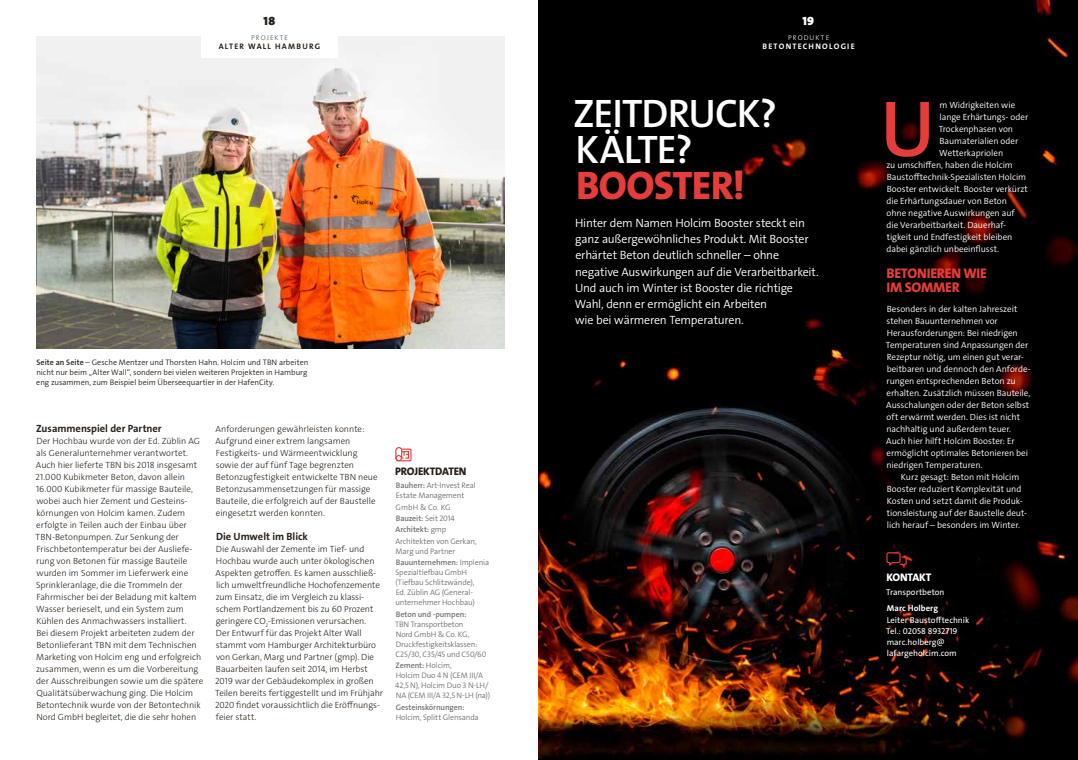
<style>
.page{position:relative;width:1078px;height:760px;background:#fff}
.page>*{position:absolute;margin:0;border:0;box-sizing:border-box;transform-origin:0 0}
.t1{font:80.1px "The Sans LP6 Se Bld";color:#e53d3a}
.t2{font:40px/36px "The Sans LP6 Se Bld";letter-spacing:-.025em;color:#fff}
.t3{font:40px "The Sans LP8 Ex Bld";letter-spacing:-.02em;color:#e53d3a}
.t4{font:14px/14px "The Sans LP8 Ex Bld";letter-spacing:-.015em;color:#e53d3a}
.t5{font:12px/16.2px "The Sans LP4 Se Lig";letter-spacing:-.02em;color:#fff}
.t6{font:900 12px "The Sans LP9";color:#29211a}
.t7{font:900 12px "The Sans LP9";color:#fff}
.t8{font:11px "The Sans LP8 Ex Bld";letter-spacing:-.02em;color:#29211a}
.t9{font:11px "The Sans LP8 Ex Bld";letter-spacing:-.015em;color:#fff}
.t10{font:10.5px "The Sans LP7 Bld";color:#29211a}
.t11{font:9px/12px "The Sans LP3 Lig";color:#29211a}
.t12{font:9px/12px "The Sans LP4 Se Lig";letter-spacing:-.005em;color:#fff}
.t13{font:8.6px/11.1px "The Sans LP5 Plain";color:#fff}
.t14{font:8.6px "The Sans LP7 Bld";letter-spacing:.01em;color:#fff}
.t15{font:8px/10px "The Sans LP4 Se Lig";letter-spacing:-.015em;color:#75726f}
.t16{font:8px/10px "The Sans LP4 Se Lig";color:#29211a;text-align:justify}
.t17{font:8px/11.4px "The Sans LP6 Se Bld";letter-spacing:-.01em;color:#75726f}
.t18{font:8px "The Sans LP7 Bld";letter-spacing:.155em;color:#29211a}
.t19{font:8px "The Sans LP7 Bld";letter-spacing:.155em;color:#fff}
.t20{font:7px "The Sans LP3 Lig";letter-spacing:.15em;color:#55524e}
.t21{font:7px "The Sans LP3 Lig";letter-spacing:.155em;color:#fff}
.s1{font-family:"The Sans LP6 Se Bld"}
.s2{font-family:"The Sans LP4 Se Lig"}
</style>
<div class="page">
<img style="left:539px;top:0;width:538px;height:760px">
<svg style="left:886px;top:552px;width:20px;height:15px"></svg>
<img style="left:36px;top:36px;width:468px;height:312px">
<svg style="left:395px;top:447px;width:16px;height:14px"></svg>
<div style="left:395px;top:455px;width:7px;height:6px;border:1px solid #e53d3a;border-radius:50%"></div>
<div style="left:201px;top:0;width:136px;height:58px;background:#fff"></div>
<h3 class="t6" style="left:263px;top:14px;width:13px">18</h3>
<p class="t20" style="left:251px;top:33px;width:38px">PROJEKTE</p>
<p class="t18" style="left:219px;top:41px;width:103px">ALTER WALL HAMBURG</p>
<p class="t16" style="left:36px;top:357px;width:273px"><span class="s1">Seite an Seite</span> – Gesche Mentzer und Thorsten Hahn. Holcim und TBN arbeiten nicht nur beim „Alter Wall“, sondern bei vielen weiteren Projekten in Hamburg eng zusammen, zum Beispiel beim Überseequartier in der HafenCity.</p>
<p class="t11" style="left:215px;top:423px;width:164px">Anforderungen gewährleisten konnte:<br>Aufgrund einer extrem langsamen Festigkeits- und Wärmeentwicklung sowie der auf fünf Tage begrenzten Betonzugfestigkeit entwickelte TBN neue Betonzusammensetzungen für massige Bauteile, die erfolgreich auf der Baustelle eingesetzt werden konnten.</p>
<p class="t10" style="left:216px;top:530px;width:93px">Die Umwelt im Blick</p>
<p class="t11" style="left:215px;top:543px;width:169px">Die Auswahl der Zemente im Tief- und Hochbau wurde auch unter ökologischen Aspekten getroffen. Es kamen ausschließ&shy;lich umweltfreundliche Hochofenzemente zum Einsatz, die im Vergleich zu klassi&shy;schem Portlandzement bis zu 60 Prozent geringere CO<sub>2</sub>-Emissionen verursachen.<br>Der Entwurf für das Projekt Alter Wall stammt vom Hamburger Architekturbüro von Gerkan, Marg und Partner (gmp). Die Bauarbeiten laufen seit 2014, im Herbst 2019 war der Gebäudekomplex in großen Teilen bereits fertiggestellt und im Frühjahr 2020 findet voraussichtlich die Eröffnungs&shy;feier statt.</p>
<p class="t10" style="left:36px;top:422px;width:127px">Zusammenspiel der Partner</p>
<p class="t11" style="left:36px;top:435px;width:169px">Der Hochbau wurde von der Ed. Züblin AG als Generalunternehmer verantwortet.<br>Auch hier lieferte TBN bis 2018 insgesamt 21.000 Kubikmeter Beton, davon allein 16.000 Kubikmeter für massige Bauteile, wobei auch hier Zement und Gesteins&shy;körnungen von Holcim kamen. Zudem erfolgte in Teilen auch der Einbau über TBN-Betonpumpen. Zur Senkung der Frischbetontemperatur bei der Ausliefe&shy;rung von Betonen für massige Bauteile wurden im Sommer im Lieferwerk eine Sprinkleranlage, die die Trommeln der Fahrmischer bei der Beladung mit kaltem Wasser berieselt, und ein System zum Kühlen des Anmachwassers installiert.<br>Bei diesem Projekt arbeiteten zudem der Betonlieferant TBN mit dem Technischen Marketing von Holcim eng und erfolgreich zusammen, wenn es um die Vorbereitung der Ausschreibungen sowie um die spätere Qualitätsüberwachung ging. Die Holcim Betontechnik wurde von der Betontechnik Nord GmbH begleitet, die die sehr hohen</p>
<p class="t8" style="left:395px;top:464px;width:73px">PROJEKTDATEN</p>
<p class="t15" style="left:395px;top:480px;width:81px"><span class="s1">Bauherr:</span> Art-Invest Real<br>Estate Management</p>
<p class="t15" style="left:395px;top:502px;width:56px">GmbH &amp; Co. KG</p>
<p class="t17" style="left:395px;top:512px;width:61px">Bauzeit: <span class="s2">Seit 2014<br></span>Architekt: <span class="s2">gmp</span></p>
<p class="t15" style="left:395px;top:536px;width:83px">Architekten von Gerkan,<br>Marg und Partner</p>
<p class="t17" style="left:396px;top:557px;width:95px">Bauunternehmen: <span class="s2">Implenia</span></p>
<p class="t15" style="left:395px;top:567px;width:81px">Spezialtiefbau GmbH (Tiefbau Schlitzwände),<br>Ed. Züblin AG (General&shy;unternehmer Hochbau)</p>
<p class="t17" style="left:396px;top:608px;width:72px">Beton und -pumpen:</p>
<p class="t15" style="left:395px;top:619px;width:93px">TBN Transportbeton<br>Nord GmbH &amp; Co. KG,<br>Druckfestigkeitsklassen:<br>C25/30, C35/45 und C50/60</p>
<p class="t17" style="left:395px;top:660px;width:58px">Zement: <span class="s2">Holcim,</span></p>
<p class="t15" style="left:395px;top:670px;width:96px">Holcim Duo 4 N (CEM III/A<br>42,5 N), Holcim Duo 3 N-LH/<br>NA (CEM III/A 32,5 N-LH (na))</p>
<p class="t17" style="left:395px;top:701px;width:70px">Gesteinskörnungen:</p>
<p class="t15" style="left:395px;top:712px;width:85px">Holcim, Splitt Glensanda</p>
<h3 class="t7" style="left:802px;top:14px;width:13px">19</h3>
<p class="t21" style="left:788px;top:33px;width:42px">PRODUKTE</p>
<p class="t19" style="left:762px;top:41px;width:94px">BETONTECHNOLOGIE</p>
<h2 class="t2" style="left:573px;top:96px;width:205px">ZEITDRUCK?<br>KÄLTE?</h2>
<h2 class="t3" style="left:576px;top:160px;width:170px">BOOSTER!</h2>
<p class="t5" style="left:574px;top:215px;width:245px">Hinter dem Namen Holcim Booster steckt ein ganz außergewöhnliches Produkt. Mit Booster erhärtet Beton deutlich schneller – ohne negative Auswirkungen auf die Verarbeitbarkeit.<br>Und auch im Winter ist Booster die richtige Wahl, denn er ermöglicht ein Arbeiten<br>wie bei wärmeren Temperaturen.</p>
<h1 class="t1" style="left:879px;top:78px;width:57px">U</h1>
<p class="t12" style="left:939px;top:99px;width:77px">m Widrigkeiten wie</p>
<p class="t12" style="left:939px;top:111px;width:90px">lange Erhärtungs- oder</p>
<p class="t12" style="left:938px;top:123px;width:76px">Trockenphasen von</p>
<p class="t12" style="left:939px;top:135px;width:80px">Baumaterialien oder</p>
<p class="t12" style="left:939px;top:147px;width:65px">Wetterkapriolen</p>
<p class="t12" style="left:886px;top:159px;width:128px">zu umschiffen, haben die Holcim</p>
<p class="t12" style="left:886px;top:171px;width:141px">Baustofftechnik-Spezialisten Holcim</p>
<p class="t12" style="left:886px;top:183px;width:143px">Booster entwickelt. Booster verkürzt</p>
<p class="t12" style="left:886px;top:195px;width:122px">die Erhärtungsdauer von Beton</p>
<p class="t12" style="left:886px;top:207px;width:130px">ohne negative Auswirkungen auf</p>
<p class="t12" style="left:886px;top:219px;width:121px">die Verarbeitbarkeit. Dauerhaf-</p>
<p class="t12" style="left:886px;top:231px;width:127px">tigkeit und Endfestigkeit bleiben</p>
<p class="t12" style="left:886px;top:243px;width:114px">dabei gänzlich unbeeinflusst.</p>
<h3 class="t4" style="left:886px;top:266px;width:102px">BETONIEREN WIE<br>IM SOMMER</h3>
<p class="t12" style="left:885px;top:303px;width:146px">Besonders in der kalten Jahreszeit stehen Bauunternehmen vor Herausforderungen: Bei niedrigen Temperaturen sind Anpassungen der Rezeptur nötig, um einen gut verar&shy;beitbaren und dennoch den Anforde&shy;rungen entsprechenden Beton zu erhalten. Zusätzlich müssen Bauteile, Ausschalungen oder der Beton selbst oft erwärmt werden. Dies ist nicht nachhaltig und außerdem teuer.<br>Auch hier hilft Holcim Booster: Er ermöglicht optimales Betonieren bei niedrigen Temperaturen.</p>
<p class="t12" style="left:886px;top:471px;width:142px;text-indent:14px">Kurz gesagt: Beton mit Holcim Booster reduziert Komplexität und Kosten und setzt damit die Produk&shy;tionsleistung auf der Baustelle deut&shy;lich herauf – besonders im Winter.</p>
<p class="t9" style="left:886px;top:570px;width:47px">KONTAKT</p>
<p class="t13" style="left:885px;top:586px;width:60px">Transportbeton</p>
<p class="t14" style="left:886px;top:603px;width:53px">Marc Holberg</p>
<p class="t13" style="left:885px;top:614px;width:85px">Leiter Baustofftechnik<br>Tel.: 02058 8932719 marc.holberg@ lafargeholcim.com</p>
</div>
